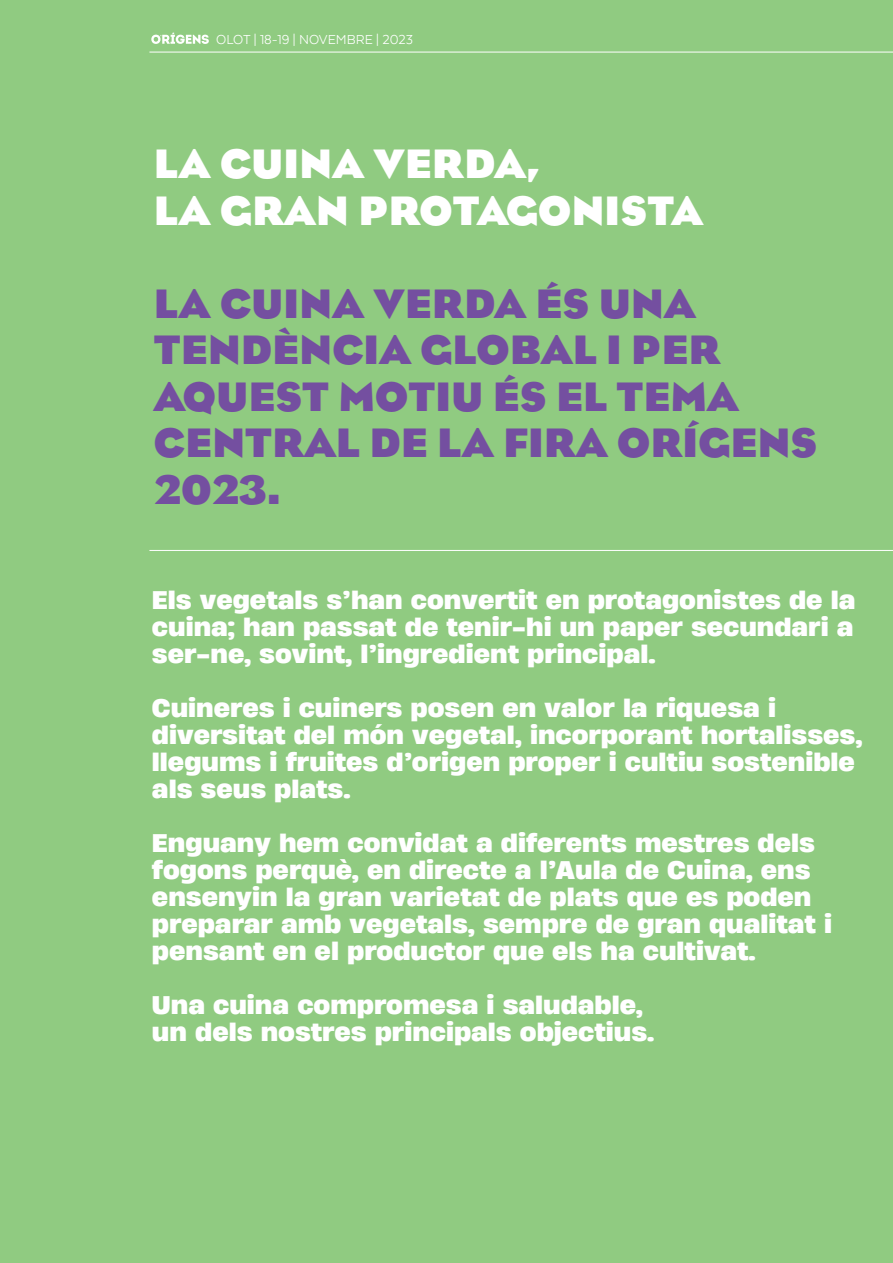
<style>
.page{position:relative;width:893px;height:1263px;background:#90cb81}
.page>*{position:absolute;margin:0;border:0;box-sizing:border-box;transform-origin:0 0}
.t1{font:42px/46.5px "Bureau Eagle FB Bold";color:#744fa0}
.t2{font:42px/46.5px "Bureau Eagle FB Bold";color:#fff}
.t3{font:24px/27px "Heading Now Var";color:#fff}
.t4{font:15px "Texta";color:#fff}
</style>
<div class="page">
<hr style="left:149px;top:52px;width:744px;height:1px;background:#fff">
<hr style="left:149px;top:550px;width:744px;height:1px;background:#fff">
<svg style="left:151px;top:32px;width:58px;height:12px"></svg>
<p class="t4" style="left:213px;top:28px;width:199px">OLOT | 18-19 | NOVEMBRE | 2023</p>
<p class="t4" style="left:216px;top:32px;width:199px">OLOT | 18-19 | NOVEMBRE | 2023</p>
<h1 class="t2" style="left:154px;top:141px;width:551px">LA CUINA VERDA,<br>LA GRAN PROTAGONISTA</h1>
<h1 class="t1" style="left:154px;top:281px;width:665px">LA CUINA VERDA ÉS UNA<br>TENDÈNCIA GLOBAL I PER<br>AQUEST MOTIU ÉS EL TEMA<br>CENTRAL DE LA FIRA ORÍGENS<br>2023.</h1>
<p class="t3" style="left:152px;top:586px;width:705px;text-align:justify">Els vegetals s’han convertit en protagonistes de la cuina; han passat de tenir-hi un paper secundari a ser-ne, sovint, l’ingredient principal.</p>
<p class="t3" style="left:152px;top:694px;width:712px">Cuineres i cuiners posen en valor la riquesa i diversitat del món vegetal, incorporant hortalisses, llegums i fruites d’origen proper i cultiu sostenible als seus plats.</p>
<p class="t3" style="left:152px;top:829px;width:681px">Enguany hem convidat a diferents mestres dels fogons perquè, en directe a l’Aula de Cuina, ens ensenyin la gran varietat de plats que es poden preparar amb vegetals, sempre de gran qualitat i pensant en el productor que els ha cultivat.</p>
<p class="t3" style="left:152px;top:991px;width:504px">Una cuina compromesa i saludable, un dels nostres principals objectius.</p>
</div>
